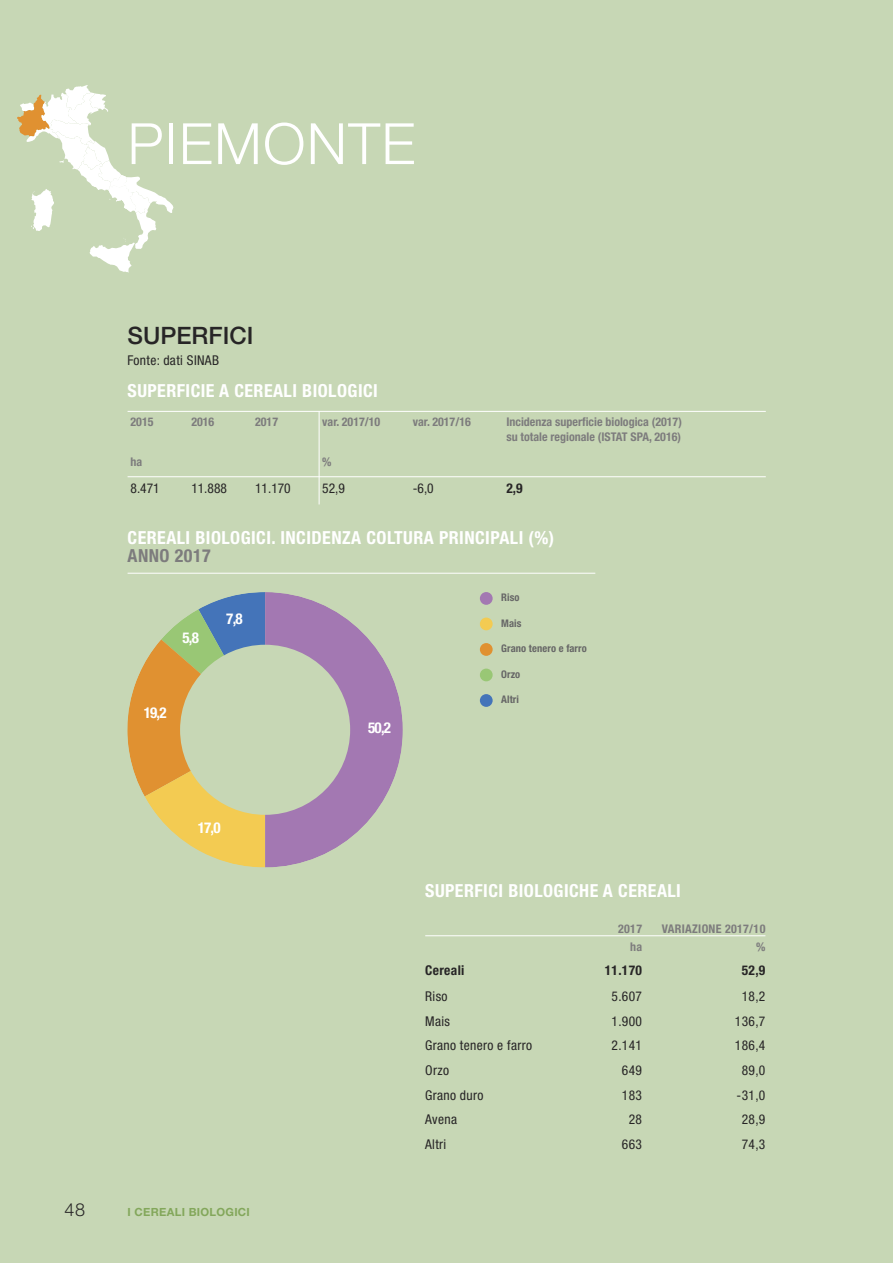
<style>
.page{position:relative;width:893px;height:1263px;background:#c7d7b5}
.page>*{position:absolute;margin:0;border:0;box-sizing:border-box;transform-origin:0 0}
.t1{font:300 57px "Helvetica Neue";letter-spacing:.025em;color:#fff}
.t2{font:500 24px "Helvetica Neue";color:#272526}
.t3{font:700 condensed 18px "Helvetica Neue";letter-spacing:.025em;color:#fff}
.t4{font:700 condensed 18px "Helvetica Neue";letter-spacing:.025em;color:#7d7c7d}
.t5{font:300 18px "Helvetica Neue";color:#272526}
.t6{font:700 condensed 15px "Helvetica Neue";color:#fff}
.t7{font:condensed 13.5px "Helvetica Neue";letter-spacing:.025em;color:#272526}
.t8{font:700 condensed 13.5px "Helvetica Neue";letter-spacing:.025em;color:#272526}
.t9{font:700 condensed 12px/14.4px "Helvetica Neue";color:#7d7c7d}
.t10{font:700 condensed 12px "Helvetica Neue";letter-spacing:.025em;color:#7d7c7d}
.t11{font:700 11.25px "Helvetica Neue";letter-spacing:.025em;color:#83a75b}
.t12{font:700 condensed 10.5px "Helvetica Neue";letter-spacing:.01em;color:#666}
</style>
<div class="page">
<svg style="left:17px;top:85px;width:156px;height:188px"></svg>
<svg style="left:127px;top:592px;width:276px;height:275px"></svg>
<div style="left:480px;top:643px;width:13px;height:13px;background:#e09131;border-radius:50%"></div>
<div style="left:480px;top:617px;width:13px;height:13px;background:#f3cb52;border-radius:50%"></div>
<div style="left:480px;top:592px;width:13px;height:13px;background:#a378b2;border-radius:50%"></div>
<div style="left:480px;top:669px;width:13px;height:12px;background:#99c775;border-radius:50%"></div>
<div style="left:480px;top:694px;width:13px;height:13px;background:#4474b9;border-radius:50%"></div>
<hr style="left:128px;top:573px;width:467px;height:1px;background:#fff">
<hr style="left:319px;top:411px;width:1px;height:93px;background:#fff">
<hr style="left:128px;top:411px;width:638px;height:1px;background:#fff">
<hr style="left:128px;top:476px;width:638px;height:1px;background:#fff">
<hr style="left:425px;top:935px;width:340px;height:1px;background:#fff">
<p class="t1" style="left:128px;top:123px;width:289px">PIEMONTE</p>
<p class="t2" style="left:128px;top:327px;width:127px">SUPERFICI</p>
<p class="t7" style="left:128px;top:356px;width:93px">Fonte: dati SINAB</p>
<p class="t3" style="left:128px;top:384px;width:252px">SUPERFICIE A CEREALI BIOLOGICI</p>
<p class="t9" style="left:131px;top:416px;width:25px">2015</p>
<p class="t9" style="left:191px;top:416px;width:25px">2016</p>
<p class="t9" style="left:255px;top:416px;width:25px">2017</p>
<p class="t9" style="left:322px;top:416px;width:60px">var. 2017/10</p>
<p class="t9" style="left:413px;top:416px;width:60px">var. 2017/16</p>
<p class="t9" style="left:506px;top:416px;width:177px">Incidenza superficie biologica (2017) su totale regionale (ISTAT SPA, 2016)</p>
<p class="t9" style="left:131px;top:456px;width:13px">ha</p>
<p class="t9" style="left:322px;top:456px;width:11px">%</p>
<p class="t7" style="left:131px;top:483px;width:31px">8.471</p>
<p class="t7" style="left:191px;top:483px;width:37px">11.888</p>
<p class="t7" style="left:255px;top:483px;width:37px">11.170</p>
<p class="t7" style="left:322px;top:483px;width:24px">52,9</p>
<p class="t7" style="left:413px;top:483px;width:22px">-6,0</p>
<p class="t8" style="left:506px;top:483px;width:18px">2,9</p>
<p class="t3" style="left:128px;top:531px;width:428px">CEREALI BIOLOGICI. INCIDENZA COLTURA PRINCIPALI (%)</p>
<p class="t4" style="left:128px;top:549px;width:85px">ANNO 2017</p>
<p class="t6" style="left:182px;top:632px;width:18px">5,8</p>
<p class="t6" style="left:144px;top:707px;width:24px">19,2</p>
<p class="t6" style="left:226px;top:613px;width:18px">7,8</p>
<p class="t6" style="left:198px;top:823px;width:24px">17,0</p>
<p class="t5" style="left:65px;top:1203px;width:22px">48</p>
<p class="t11" style="left:128px;top:1208px;width:124px">I CEREALI BIOLOGICI</p>
<p class="t6" style="left:368px;top:722px;width:24px">50,2</p>
<p class="t12" style="left:501px;top:594px;width:20px">Riso</p>
<p class="t12" style="left:501px;top:619px;width:22px">Mais</p>
<p class="t12" style="left:501px;top:645px;width:87px">Grano tenero e farro</p>
<p class="t12" style="left:501px;top:670px;width:21px">Orzo</p>
<p class="t12" style="left:501px;top:696px;width:19px">Altri</p>
<p class="t3" style="left:425px;top:884px;width:257px">SUPERFICI BIOLOGICHE A CEREALI</p>
<p class="t9" style="left:618px;top:922px;width:25px">2017</p>
<p class="t10" style="left:662px;top:924px;width:105px">VARIAZIONE 2017/10</p>
<p class="t9" style="left:630px;top:940px;width:14px">ha</p>
<p class="t9" style="left:756px;top:940px;width:11px">%</p>
<p class="t8" style="left:425px;top:965px;width:41px">Cereali</p>
<p class="t8" style="left:605px;top:965px;width:39px">11.170</p>
<p class="t8" style="left:742px;top:965px;width:25px">52,9</p>
<p class="t7" style="left:425px;top:991px;width:24px">Riso</p>
<p class="t7" style="left:612px;top:991px;width:32px">5.607</p>
<p class="t7" style="left:742px;top:991px;width:25px">18,2</p>
<p class="t7" style="left:425px;top:1016px;width:26px">Mais</p>
<p class="t7" style="left:612px;top:1016px;width:32px">1.900</p>
<p class="t7" style="left:735px;top:1016px;width:32px">136,7</p>
<p class="t7" style="left:425px;top:1040px;width:108px">Grano tenero e farro</p>
<p class="t7" style="left:612px;top:1040px;width:32px">2.141</p>
<p class="t7" style="left:735px;top:1040px;width:32px">186,4</p>
<p class="t7" style="left:425px;top:1065px;width:25px">Orzo</p>
<p class="t7" style="left:622px;top:1065px;width:22px">649</p>
<p class="t7" style="left:742px;top:1065px;width:25px">89,0</p>
<p class="t7" style="left:425px;top:1090px;width:60px">Grano duro</p>
<p class="t7" style="left:622px;top:1090px;width:22px">183</p>
<p class="t7" style="left:737px;top:1090px;width:30px">-31,0</p>
<p class="t7" style="left:425px;top:1114px;width:33px">Avena</p>
<p class="t7" style="left:629px;top:1114px;width:15px">28</p>
<p class="t7" style="left:742px;top:1114px;width:25px">28,9</p>
<p class="t7" style="left:425px;top:1139px;width:23px">Altri</p>
<p class="t7" style="left:622px;top:1139px;width:22px">663</p>
<p class="t7" style="left:742px;top:1139px;width:25px">74,3</p>
</div>
